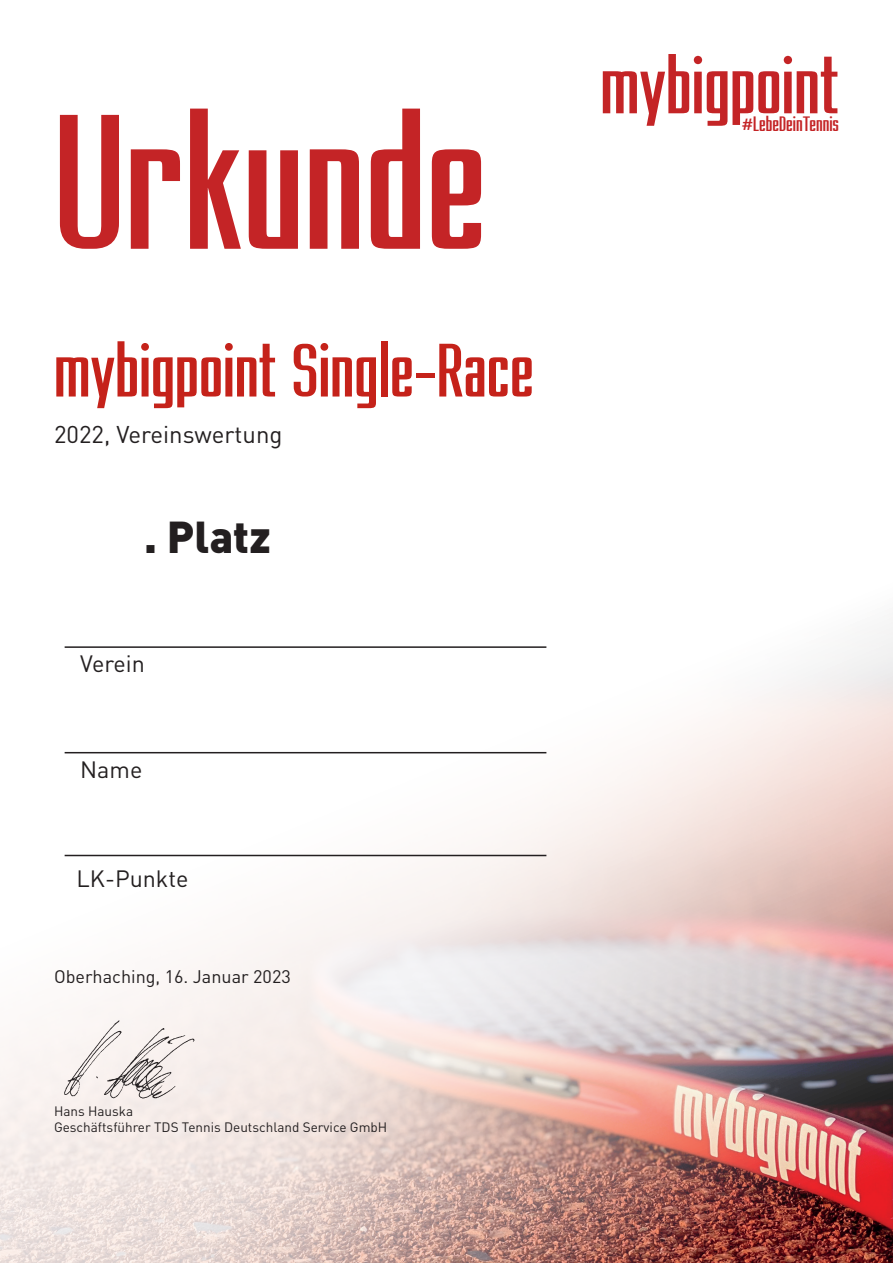
<style>
.page{position:relative;width:893px;height:1263px;background:#fff}
.page>*{position:absolute;margin:0;border:0;box-sizing:border-box;transform-origin:0 0}
.t1{font:196.8px "Quickle";color:#c42426}
.t2{font:83.25px "Quickle";color:#c42426}
.t3{font:77.55px "Quickle";color:#c5221a}
.t4{font:900 44.1px "DIN Pro";color:#231f20}
.t5{font:24px "DIN Pro";color:#231f20}
.t6{font:23.4px "DIN Pro";color:#231f20}
.t7{font:21.45px "Quickle";color:#c42426}
.t8{font:18px "DIN Pro";color:#231f20}
.t9{font:13.5px "DIN Pro";color:#231f20}
</style>
<div class="page">
<img style="left:0;top:622px;width:893px;height:641px">
<hr style="left:65px;top:752px;width:481px;height:1px;background:#231f20">
<hr style="left:65px;top:855px;width:481px;height:1px;background:#231f20">
<img style="left:60px;top:1019px;width:138px;height:84px">
<hr style="left:65px;top:646px;width:481px;height:2px;background:#231f20">
<p class="t1" style="left:54px;top:66px;width:434px">Urkunde</p>
<p class="t3" style="left:54px;top:324px;width:481px">mybigpoint Single-Race</p>
<p class="t5" style="left:54px;top:417px;width:230px">2022, Vereinswertung</p>
<p class="t4" style="left:144px;top:507px;width:128px">. Platz</p>
<p class="t6" style="left:80px;top:648px;width:66px">Verein</p>
<p class="t6" style="left:80px;top:754px;width:64px">Name</p>
<p class="t6" style="left:77px;top:862px;width:113px">LK-Punkte</p>
<p class="t8" style="left:54px;top:964px;width:238px">Oberhaching, 16. Januar 2023</p>
<p class="t9" style="left:54px;top:1102px;width:81px">Hans Hauska</p>
<p class="t9" style="left:54px;top:1118px;width:335px">Geschäftsführer TDS Tennis Deutschland Service GmbH</p>
<p class="t2" style="left:600px;top:36px;width:239px">mybigpoint</p>
<p class="t7" style="left:742px;top:112px;width:99px">#LebeDeinTennis</p>
</div>
